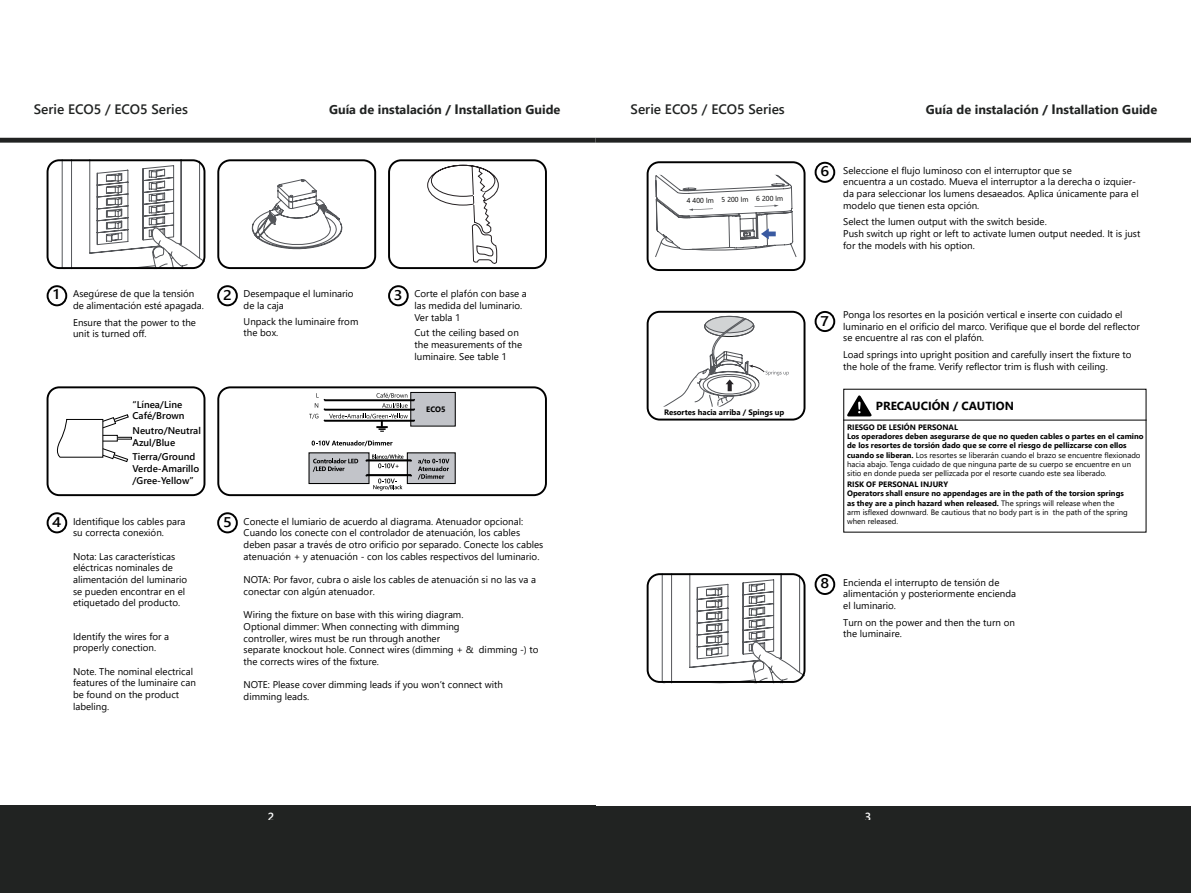
<style>
.page{position:relative;width:1191px;height:893px;background:#fff}
.page>*{position:absolute;margin:0;border:0;box-sizing:border-box;transform-origin:0 0}
.t1{font:600 14.1px "Segoe UI";color:#000;scale:1.13 1}
.t2{font:600 13.65px "Segoe UI";color:#212322}
.t3{font:700 12.6px "Segoe UI";color:#212322}
.t4{font:700 11.7px "Segoe UI";color:#000}
.t5{font:600 11.7px "Segoe UI";color:#fff}
.t6{font:9.75px/11.7px "Segoe UI";color:#000}
.t7{font:600 9.75px/11.7px "Segoe UI";color:#000}
.t8{font:7.8px/9.3px "Segoe UI";color:#000}
.t9{font:700 7.8px/9.3px "Segoe UI";color:#000}
.t10{font:7.05px "Segoe UI";color:#000}
.s1{font-size:13.65px}
.s2{font-weight:700}
.s3{font-weight:400}
</style>
<div class="page">
<div style="left:0;top:806px;width:595px;height:23px;background:#212322"></div>
<div style="left:0;top:138px;width:595px;height:5px;background:#212322"></div>
<svg style="left:61px;top:160px;width:144px;height:109px"></svg>
<div style="left:217px;top:159px;width:159px;height:110px;border:2px solid #000;border-radius:12px"></div>
<div style="left:217px;top:386px;width:330px;height:110px;border:2px solid #000;border-radius:12px"></div>
<div style="left:47px;top:159px;width:158px;height:110px;border:2px solid #000;border-radius:12px"></div>
<div style="left:388px;top:159px;width:159px;height:110px;border:2px solid #000;border-radius:12px"></div>
<div style="left:47px;top:285px;width:20px;height:21px;border:2px solid #000;border-radius:50%"></div>
<div style="left:47px;top:512px;width:20px;height:21px;border:2px solid #000;border-radius:50%"></div>
<div style="left:217px;top:285px;width:21px;height:21px;border:2px solid #000;border-radius:50%"></div>
<div style="left:217px;top:512px;width:21px;height:21px;border:2px solid #000;border-radius:50%"></div>
<div style="left:388px;top:285px;width:21px;height:21px;border:2px solid #000;border-radius:50%"></div>
<svg style="left:427px;top:165px;width:72px;height:105px"></svg>
<div style="left:47px;top:386px;width:158px;height:110px;border:2px solid #000;border-radius:12px"></div>
<div style="left:411px;top:392px;width:44px;height:34px;background:#c2c4c9"></div>
<div style="left:410px;top:392px;width:46px;height:35px;border:1px solid #000"></div>
<svg style="left:309px;top:393px;width:106px;height:39px"></svg>
<div style="left:309px;top:453px;width:60px;height:30px;background:#c2c4c9"></div>
<div style="left:308px;top:452px;width:61px;height:32px;border:1px solid #000"></div>
<svg style="left:312px;top:440px;width:80px;height:6px"></svg>
<div style="left:407px;top:453px;width:48px;height:30px;background:#c2c4c9"></div>
<div style="left:407px;top:452px;width:49px;height:32px;border:1px solid #000"></div>
<svg style="left:373px;top:478px;width:29px;height:12px"></svg>
<svg style="left:418px;top:459px;width:31px;height:20px"></svg>
<svg style="left:313px;top:458px;width:45px;height:14px"></svg>
<hr style="left:366px;top:459px;width:45px;height:2px;background:#000">
<svg style="left:365px;top:454px;width:38px;height:14px"></svg>
<hr style="left:366px;top:474px;width:45px;height:2px;background:#000">
<div style="left:80px;top:437px;width:52px;height:3px;border:1px solid #000"></div>
<svg style="left:56px;top:414px;width:73px;height:48px"></svg>
<svg style="left:251px;top:179px;width:92px;height:71px"></svg>
<div style="left:595px;top:806px;width:596px;height:30px;background:#212322"></div>
<div style="left:595px;top:138px;width:596px;height:5px;background:#212322"></div>
<svg style="left:661px;top:573px;width:144px;height:110px"></svg>
<div style="left:646px;top:311px;width:159px;height:110px;border:2px solid #000;border-radius:12px"></div>
<div style="left:646px;top:573px;width:159px;height:110px;border:2px solid #000;border-radius:12px"></div>
<div style="left:814px;top:311px;width:21px;height:21px;border:2px solid #000;border-radius:50%"></div>
<div style="left:814px;top:574px;width:21px;height:21px;border:2px solid #000;border-radius:50%"></div>
<svg style="left:847px;top:395px;width:25px;height:21px"></svg>
<hr style="left:843px;top:420px;width:303px;height:1px;background:#000">
<div style="left:646px;top:161px;width:159px;height:110px;border:2px solid #000;border-radius:12px"></div>
<div style="left:814px;top:162px;width:21px;height:21px;border:2px solid #000;border-radius:50%"></div>
<svg style="left:655px;top:175px;width:142px;height:82px"></svg>
<svg style="left:663px;top:315px;width:126px;height:92px"></svg>
<div style="left:595px;top:821px;width:596px;height:72px;background:#212322"></div>
<div style="left:0;top:821px;width:595px;height:72px;background:#212322"></div>
<h2 class="t2" style="left:34px;top:96px;width:156px">Serie ECO5 / ECO5 Series</h2>
<p class="t3" style="left:329px;top:97px;width:233px">Guía de instalación / <span class="s1">I</span>nstallation Guide</p>
<h1 class="t1" style="left:53px;top:280px;width:7px">1</h1>
<p class="t6" style="left:73px;top:287px;width:132px">Asegúrese de que la tensión de alimentación esté apagada.</p>
<p class="t6" style="left:73px;top:316px;width:124px">Ensure that the power to the unit is turned off.</p>
<h1 class="t1" style="left:52px;top:508px;width:10px">4</h1>
<p class="t7" style="left:132px;top:397px;width:54px">“Línea/Line<br>Café/Brown</p>
<p class="t7" style="left:132px;top:424px;width:70px">Neutro/Neutral<br>Azul/Blue</p>
<p class="t7" style="left:132px;top:450px;width:68px">Tierra/Ground<br>Verde-Amarillo /Gree-Yellow”</p>
<p class="t6" style="left:73px;top:514px;width:114px">Identifique los cables para su correcta conexión.</p>
<p class="t6" style="left:73px;top:549px;width:116px">Nota: Las características eléctricas nominales de alimentación del luminario se pueden encontrar en el etiquetado del producto.</p>
<p class="t6" style="left:73px;top:629px;width:98px">Identify the wires for a properly conection.</p>
<p class="t6" style="left:73px;top:664px;width:124px">Note. The nominal electrical features of the luminaire can be found on the product labeling.</p>
<h1 class="t1" style="left:223px;top:281px;width:9px">2</h1>
<p class="t6" style="left:244px;top:287px;width:111px">Desempaque el luminario de la caja</p>
<p class="t6" style="left:244px;top:315px;width:116px">Unpack the luminaire from the box.</p>
<h1 class="t1" style="left:394px;top:281px;width:9px">3</h1>
<p class="t6" style="left:414px;top:287px;width:114px">Corte el plafón con base a las medida del luminario.<br>Ver tabla 1</p>
<p class="t6" style="left:414px;top:326px;width:109px">Cut the ceiling based on the measurements of the luminaire. See table 1</p>
<p class="t9" style="left:426px;top:404px;width:21px">ECO5</p>
<h1 class="t1" style="left:223px;top:508px;width:9px">5</h1>
<p class="t6" style="left:244px;top:514px;width:301px">Conecte el lumiario de acuerdo al diagrama. Atenuador opcional:<br>Cuando los conecte con el controlador de atenuación, los cables deben pasar a través de otro orificio por separado. Conecte los cables atenuación + y atenuación - con los cables respectivos del luminario.</p>
<p class="t6" style="left:244px;top:573px;width:294px">NOTA: Por favor, cubra o aisle los cables de atenuación si no las va a conectar con algún atenuador.</p>
<p class="t6" style="left:244px;top:608px;width:296px">Wiring the fixture on base with this wiring diagram.<br>Optional dimmer: When connecting with dimming<br>controller, wires must be run through another<br>separate knockout hole. Connect wires (dimming + &amp; dimming -) to the corrects wires of the fixture.</p>
<p class="t6" style="left:244px;top:678px;width:261px">NOTE: Please cover dimming leads if you won’t connect with dimming leads.</p>
<p class="t5" style="left:268px;top:806px;width:8px">2</p>
<h2 class="t2" style="left:630px;top:96px;width:156px">Serie ECO5 / ECO5 Series</h2>
<p class="t3" style="left:926px;top:97px;width:233px">Guía de instalación / <span class="s1">I</span>nstallation Guide</p>
<p class="t10" style="left:686px;top:194px;width:98px;rotate:-2deg">4 400 lm 5 200 lm 6 200 lm</p>
<p class="t9" style="left:664px;top:407px;width:122px">Resortes hacia arriba / Spings up</p>
<h1 class="t1" style="left:820px;top:158px;width:9px">6</h1>
<p class="t6" style="left:843px;top:163px;width:297px">Seleccione el flujo luminoso con el interruptor que se<br>encuentra a un costado. Mueva el interruptor a la derecha o izquier&shy;da para seleccionar los lumens desaeados. Aplica únicamente para el modelo que tienen esta opción.</p>
<p class="t6" style="left:843px;top:215px;width:299px">Select the lumen output with the switch beside.<br>Push switch up right or left to activate lumen output needed. It is just for the models with his option.</p>
<h1 class="t1" style="left:820px;top:307px;width:9px">7</h1>
<p class="t6" style="left:843px;top:308px;width:298px">Ponga los resortes en la posición vertical e inserte con cuidado el luminario en el orificio del marco. Verifique que el borde del reflector se encuentre al ras con el plafón.</p>
<p class="t6" style="left:843px;top:348px;width:290px">Load springs into upright position and carefully insert the fixture to the hole of the frame. Verify reflector trim is flush with ceiling.</p>
<p class="t4" style="left:876px;top:395px;width:140px">PRECAUCIÓN / CAUTION</p>
<p class="t8" style="left:847px;top:421px;width:298px"><span class="s2">RIESGO DE LESIÓN PERSONAL<br>Los operadores deben asegurarse de que no queden cables o partes en el camino de los resortes de torsión dado que se corre el riesgo de pellizcarse con ellos cuando se liberan.</span> Los resortes se liberarán cuando el brazo se encuentre flexionado hacia abajo. Tenga cuidado de que ninguna parte de su cuerpo se encuentre en un sitio en donde pueda ser pellizcada por el resorte cuando este sea liberado.</p>
<p class="t9" style="left:847px;top:479px;width:282px">RISK OF PERSONAL INJURY<br>Operators shall ensure no appendages are in the path of the torsion springs as they are a pinch hazard when released. <span class="s3">The springs will release when the arm isflexed downward. Be cautious that no body part is in the path of the spring when released.</span></p>
<h1 class="t1" style="left:820px;top:570px;width:9px">8</h1>
<p class="t6" style="left:843px;top:575px;width:174px">Encienda el interrupto de tensión de alimentación y posteriormente encienda el luminario.</p>
<p class="t6" style="left:843px;top:615px;width:173px">Turn on the power and then the turn on the luminaire.</p>
<p class="t5" style="left:864px;top:806px;width:8px">3</p>
</div>
